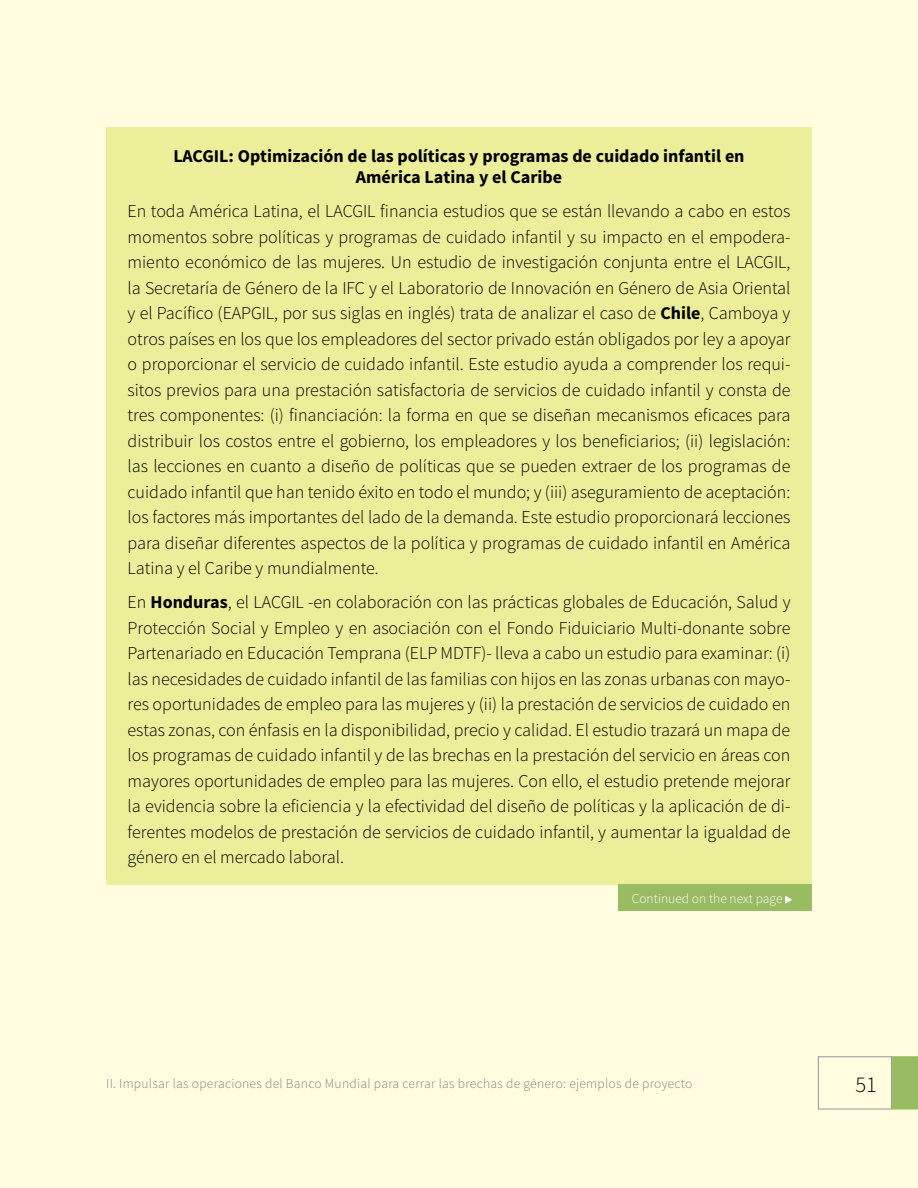
<style>
.page{position:relative;width:918px;height:1188px;background:#fffcdf}
.page>*{position:absolute;margin:0;border:0;box-sizing:border-box;transform-origin:0 0}
.t1{font:300 22.5px "Source Sans Pro";color:#000}
.t2{font:300 18px/25.5px "Source Sans Pro";color:#000;text-align:justify}
.t3{font:700 18px/21px "Source Sans Pro";color:#000;text-align:center}
.t4{font:300 13.5px "Source Sans Pro";letter-spacing:.02em;color:#808285}
.t5{font:300 13.5px "Source Sans Pro";color:#fff}
.s1{font-weight:700}
</style>
<div class="page">
<div style="left:818px;top:1056px;width:74px;height:53px;border:1px solid #939598"></div>
<svg style="left:892px;top:1056px;width:26px;height:53px"></svg>
<div style="left:106px;top:128px;width:706px;height:757px;background:#ecee9a"></div>
<div style="left:618px;top:885px;width:194px;height:26px;background:#98bc61"></div>
<svg style="left:785px;top:896px;width:7px;height:8px"></svg>
<p class="t3" style="left:173px;top:147px;width:573px">LACGIL: Optimización de las políticas y programas de cuidado infantil en<br>América Latina y el Caribe</p>
<p class="t2" style="left:128px;top:199px;width:664px">En toda América Latina, el LACGIL financia estudios que se están llevando a cabo en estos momentos sobre políticas y programas de cuidado infantil y su impacto en el empodera&shy;miento económico de las mujeres. Un estudio de investigación conjunta entre el LACGIL, la Secretaría de Género de la IFC y el Laboratorio de Innovación en Género de Asia Oriental y el Pacífico (EAPGIL, por sus siglas en inglés) trata de analizar el caso de <span class="s1">Chile</span>, Camboya y otros países en los que los empleadores del sector privado están obligados por ley a apoyar o proporcionar el servicio de cuidado infantil. Este estudio ayuda a comprender los requi&shy;sitos previos para una prestación satisfactoria de servicios de cuidado infantil y consta de tres componentes: (i) financiación: la forma en que se diseñan mecanismos eficaces para distribuir los costos entre el gobierno, los empleadores y los beneficiarios; (ii) legislación: las lecciones en cuanto a diseño de políticas que se pueden extraer de los programas de cuidado infantil que han tenido éxito en todo el mundo; y (iii) aseguramiento de aceptación: los factores más importantes del lado de la demanda. Este estudio proporcionará lecciones para diseñar diferentes aspectos de la política y programas de cuidado infantil en América Latina y el Caribe y mundialmente.</p>
<p class="t2" style="left:128px;top:590px;width:664px">En <span class="s1">Honduras</span>, el LACGIL -en colaboración con las prácticas globales de Educación, Salud y Protección Social y Empleo y en asociación con el Fondo Fiduiciario Multi-donante sobre Partenariado en Educación Temprana (ELP MDTF)- lleva a cabo un estudio para examinar: (i) las necesidades de cuidado infantil de las familias con hijos en las zonas urbanas con mayo&shy;res oportunidades de empleo para las mujeres y (ii) la prestación de servicios de cuidado en estas zonas, con énfasis en la disponibilidad, precio y calidad. El estudio trazará un mapa de los programas de cuidado infantil y de las brechas en la prestación del servicio en áreas con mayores oportunidades de empleo para las mujeres. Con ello, el estudio pretende mejorar la evidencia sobre la eficiencia y la efectividad del diseño de políticas y la aplicación de di&shy;ferentes modelos de prestación de servicios de cuidado infantil, y aumentar la igualdad de género en el mercado laboral.</p>
<p class="t5" style="left:632px;top:890px;width:152px">Continued on the next page</p>
<p class="t4" style="left:106px;top:1075px;width:588px">II. Impulsar las operaciones del Banco Mundial para cerrar las brechas de género: ejemplos de proyecto</p>
<p class="t1" style="left:855px;top:1071px;width:23px">51</p>
</div>
